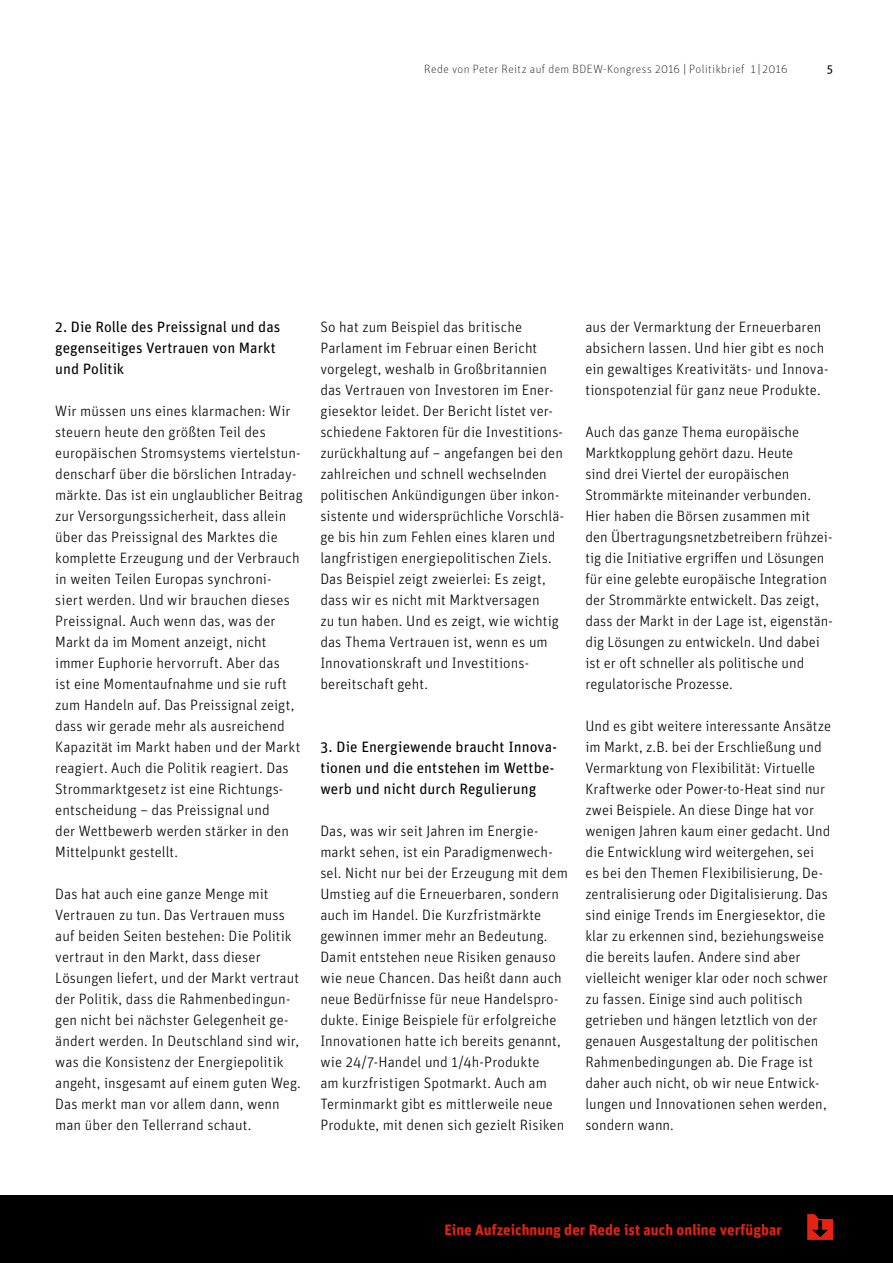
<style>
.page{position:relative;width:893px;height:1263px;background:#fff}
.page>*{position:absolute;margin:0;border:0;box-sizing:border-box;transform-origin:0 0}
.t1{font:300 15px/21px "Unit";letter-spacing:.005em;color:#000}
.t2{font:15px/21px "Unit";letter-spacing:.005em;color:#000}
.t3{font:700 15px "Unit";letter-spacing:.005em;color:#e42313}
.t4{font:100 12px "Unit";letter-spacing:.035em;color:#000}
.t5{font:12px "Unit";color:#000}
</style>
<div class="page">
<div style="left:0;top:1195px;width:893px;height:68px;background:#000"></div>
<svg style="left:807px;top:1214px;width:26px;height:26px"></svg>
<p class="t4" style="left:424px;top:61px;width:365px">Rede von Peter Reitz auf dem BDEW-Kongress 2016 | Politikbrief 1 | 2016</p>
<p class="t5" style="left:827px;top:61px;width:8px">5</p>
<p class="t2" style="left:55px;top:316px;width:227px">2. Die Rolle des Preissignal und das gegenseitiges Vertrauen von Markt und Politik</p>
<p class="t1" style="left:55px;top:400px;width:249px">Wir müssen uns eines klarmachen: Wir steuern heute den größten Teil des europäischen Stromsystems viertelstun&shy;denscharf über die börslichen Intraday&shy;märkte. Das ist ein unglaublicher Beitrag zur Versorgungssicherheit, dass allein über das Preissignal des Marktes die komplette Erzeugung und der Verbrauch in weiten Teilen Europas synchroni&shy;siert werden. Und wir brauchen dieses Preissignal. Auch wenn das, was der Markt da im Moment anzeigt, nicht immer Euphorie hervorruft. Aber das<br>ist eine Momentaufnahme und sie ruft zum Handeln auf. Das Preissignal zeigt, dass wir gerade mehr als ausreichend Kapazität im Markt haben und der Markt reagiert. Auch die Politik reagiert. Das Strommarktgesetz ist eine Richtungs&shy;entscheidung – das Preissignal und<br>der Wettbewerb werden stärker in den Mittelpunkt gestellt.</p>
<p class="t1" style="left:55px;top:883px;width:247px">Das hat auch eine ganze Menge mit Vertrauen zu tun. Das Vertrauen muss auf beiden Seiten bestehen: Die Politik vertraut in den Markt, dass dieser Lösungen liefert, und der Markt vertraut der Politik, dass die Rahmenbedingun&shy;gen nicht bei nächster Gelegenheit ge&shy;ändert werden. In Deutschland sind wir, was die Konsistenz der Energiepolitik angeht, insgesamt auf einem guten Weg.<br>Das merkt man vor allem dann, wenn man über den Tellerrand schaut.</p>
<p class="t1" style="left:320px;top:316px;width:245px">So hat zum Beispiel das britische Parlament im Februar einen Bericht vorgelegt, weshalb in Großbritannien das Vertrauen von Investoren im Ener&shy;giesektor leidet. Der Bericht listet ver&shy;schiedene Faktoren für die Investitions&shy;zurückhaltung auf – angefangen bei den zahlreichen und schnell wechselnden politischen Ankündigungen über inkon&shy;sistente und widersprüchliche Vorschlä&shy;ge bis hin zum Fehlen eines klaren und langfristigen energiepolitischen Ziels.<br>Das Beispiel zeigt zweierlei: Es zeigt, dass wir es nicht mit Marktversagen<br>zu tun haben. Und es zeigt, wie wichtig das Thema Vertrauen ist, wenn es um Innovationskraft und Investitions&shy;bereitschaft geht.</p>
<p class="t2" style="left:320px;top:736px;width:238px">3. Die Energiewende braucht Innova&shy;tionen und die entstehen im Wettbe&shy;werb und nicht durch Regulierung</p>
<p class="t1" style="left:320px;top:820px;width:249px">Das, was wir seit Jahren im Energie&shy;markt sehen, ist ein Paradigmenwech&shy;sel. Nicht nur bei der Erzeugung mit dem Umstieg auf die Erneuerbaren, sondern auch im Handel. Die Kurzfristmärkte gewinnen immer mehr an Bedeutung.<br>Damit entstehen neue Risiken genauso wie neue Chancen. Das heißt dann auch neue Bedürfnisse für neue Handelspro&shy;dukte. Einige Beispiele für erfolgreiche Innovationen hatte ich bereits genannt, wie 24/7-Handel und 1/4h-Produkte<br>am kurzfristigen Spotmarkt. Auch am Terminmarkt gibt es mittlerweile neue Produkte, mit denen sich gezielt Risiken</p>
<p class="t1" style="left:585px;top:316px;width:245px">aus der Vermarktung der Erneuerbaren absichern lassen. Und hier gibt es noch ein gewaltiges Kreativitäts- und Innova&shy;tionspotenzial für ganz neue Produkte.</p>
<p class="t1" style="left:585px;top:421px;width:249px">Auch das ganze Thema europäische Marktkopplung gehört dazu. Heute<br>sind drei Viertel der europäischen Strommärkte miteinander verbunden.<br>Hier haben die Börsen zusammen mit den Übertragungsnetzbetreibern frühzei&shy;tig die Initiative ergriffen und Lösungen für eine gelebte europäische Integration der Strommärkte entwickelt. Das zeigt, dass der Markt in der Lage ist, eigenstän&shy;dig Lösungen zu entwickeln. Und dabei ist er oft schneller als politische und regulatorische Prozesse.</p>
<p class="t1" style="left:585px;top:715px;width:247px">Und es gibt weitere interessante Ansätze im Markt, z.B. bei der Erschließung und Vermarktung von Flexibilität: Virtuelle Kraftwerke oder Power-to-Heat sind nur zwei Beispiele. An diese Dinge hat vor wenigen Jahren kaum einer gedacht. Und die Entwicklung wird weitergehen, sei es bei den Themen Flexibilisierung, De&shy;zentralisierung oder Digitalisierung. Das sind einige Trends im Energiesektor, die klar zu erkennen sind, beziehungsweise die bereits laufen. Andere sind aber vielleicht weniger klar oder noch schwer zu fassen. Einige sind auch politisch getrieben und hängen letztlich von der genauen Ausgestaltung der politischen Rahmenbedingungen ab. Die Frage ist daher auch nicht, ob wir neue Entwick&shy;lungen und Innovationen sehen werden, sondern wann.</p>
<p class="t3" style="left:445px;top:1221px;width:339px">Eine Aufzeichnung der Rede ist auch online verfügbar</p>
</div>
